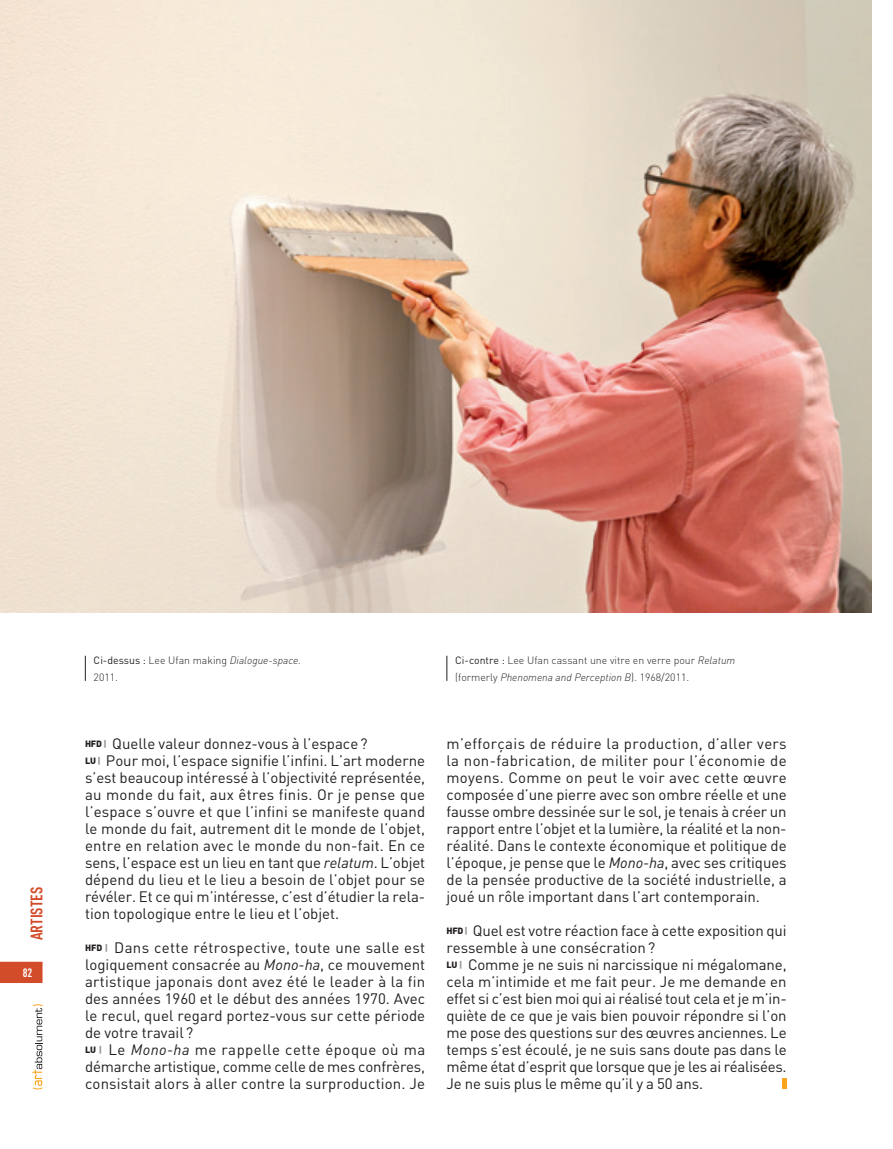
<style>
.page{position:relative;width:893px;height:1149px;background:#fff}
.page>*{position:absolute;margin:0;border:0;box-sizing:border-box;transform-origin:0 0}
.t1{font:700 16.5px "DIN Cond";color:#d34c29}
.t2{font:15px/17px "DIN";color:#231f20}
.t3{font:700 12px "DIN Cond";color:#fff}
.t4{font:300 10.5px/17px "DIN";color:#231f20}
.s1{font-weight:400}
.s2{font-style:italic}
.s3{font-weight:900;font-size:9px}
.s4{font-weight:900;font-size:9px;color:#939598}
</style>
<div class="page">
<div style="left:0;top:961px;width:43px;height:21px;background:#d34c29"></div>
<svg style="left:32px;top:1004px;width:11px;height:85px"></svg>
<div style="left:782px;top:1078px;width:5px;height:11px;background:#f9a51b"></div>
<img style="left:0;top:0;width:872px;height:612px">
<svg style="left:447px;top:655px;width:1px;height:25px"></svg>
<svg style="left:85px;top:655px;width:1px;height:25px"></svg>
<p class="t1" style="left:31px;top:940px;width:55px;rotate:-90deg">ARTISTES</p>
<p class="t3" style="left:23px;top:967px;width:11px">82</p>
<p class="t4" style="left:94px;top:652px;width:209px"><span class="s1">Ci-dessus :</span> Lee Ufan making <span class="s2">Dialogue-space.<br></span>2011.</p>
<p class="t2" style="left:85px;top:736px;width:342px"><span class="s3">HFD</span> <span class="s4">|</span> Quelle valeur donnez-vous à l’espace ?<br><span class="s3">LU</span> <span class="s4">|</span> Pour moi, l’espace signifie l’infini. L’art moderne s’est beaucoup intéressé à l’objectivité représentée, au monde du fait, aux êtres finis. Or je pense que l’espace s’ouvre et que l’infini se manifeste quand le monde du fait, autrement dit le monde de l’objet, entre en relation avec le monde du non-fait. En ce sens, l’espace est un lieu en tant que <span class="s2">relatum</span>. L’objet dépend du lieu et le lieu a besoin de l’objet pour se révéler. Et ce qui m’intéresse, c’est d’étudier la rela&shy;tion topologique entre le lieu et l’objet.</p>
<p class="t2" style="left:85px;top:940px;width:342px"><span class="s3">HFD</span> <span class="s4">|</span> Dans cette rétrospective, toute une salle est logiquement consacrée au <span class="s2">Mono-ha</span>, ce mouvement artistique japonais dont avez été le leader à la fin des années 1960 et le début des années 1970. Avec le recul, quel regard portez-vous sur cette période de votre travail ?<br><span class="s3">LU</span> <span class="s4">|</span> Le <span class="s2">Mono-ha</span> me rappelle cette époque où ma démarche artistique, comme celle de mes confrères, consistait alors à aller contre la surproduction. Je</p>
<p class="t4" style="left:455px;top:652px;width:282px"><span class="s1">Ci-contre :</span> Lee Ufan cassant une vitre en verre pour <span class="s2">Relatum </span>(formerly <span class="s2">Phenomena and Perception B</span>). 1968/2011.</p>
<p class="t2" style="left:446px;top:736px;width:342px;text-align:justify">m’efforçais de réduire la production, d’aller vers la non-fabrication, de militer pour l’économie de moyens. Comme on peut le voir avec cette œuvre composée d’une pierre avec son ombre réelle et une fausse ombre dessinée sur le sol, je tenais à créer un rapport entre l’objet et la lumière, la réalité et la non&shy;réalité. Dans le contexte économique et politique de l’époque, je pense que le <span class="s2">Mono-ha</span>, avec ses critiques de la pensée productive de la société industrielle, a joué un rôle important dans l’art contemporain.</p>
<p class="t2" style="left:446px;top:923px;width:342px"><span class="s3">HFD</span> <span class="s4">|</span> Quel est votre réaction face à cette exposition qui ressemble à une consécration ?<br><span class="s3">LU</span> <span class="s4">|</span> Comme je ne suis ni narcissique ni mégalomane, cela m’intimide et me fait peur. Je me demande en effet si c’est bien moi qui ai réalisé tout cela et je m’in&shy;quiète de ce que je vais bien pouvoir répondre si l’on me pose des questions sur des œuvres anciennes. Le temps s’est écoulé, je ne suis sans doute pas dans le même état d’esprit que lorsque que je les ai réalisées.<br>Je ne suis plus le même qu’il y a 50 ans.</p>
</div>
